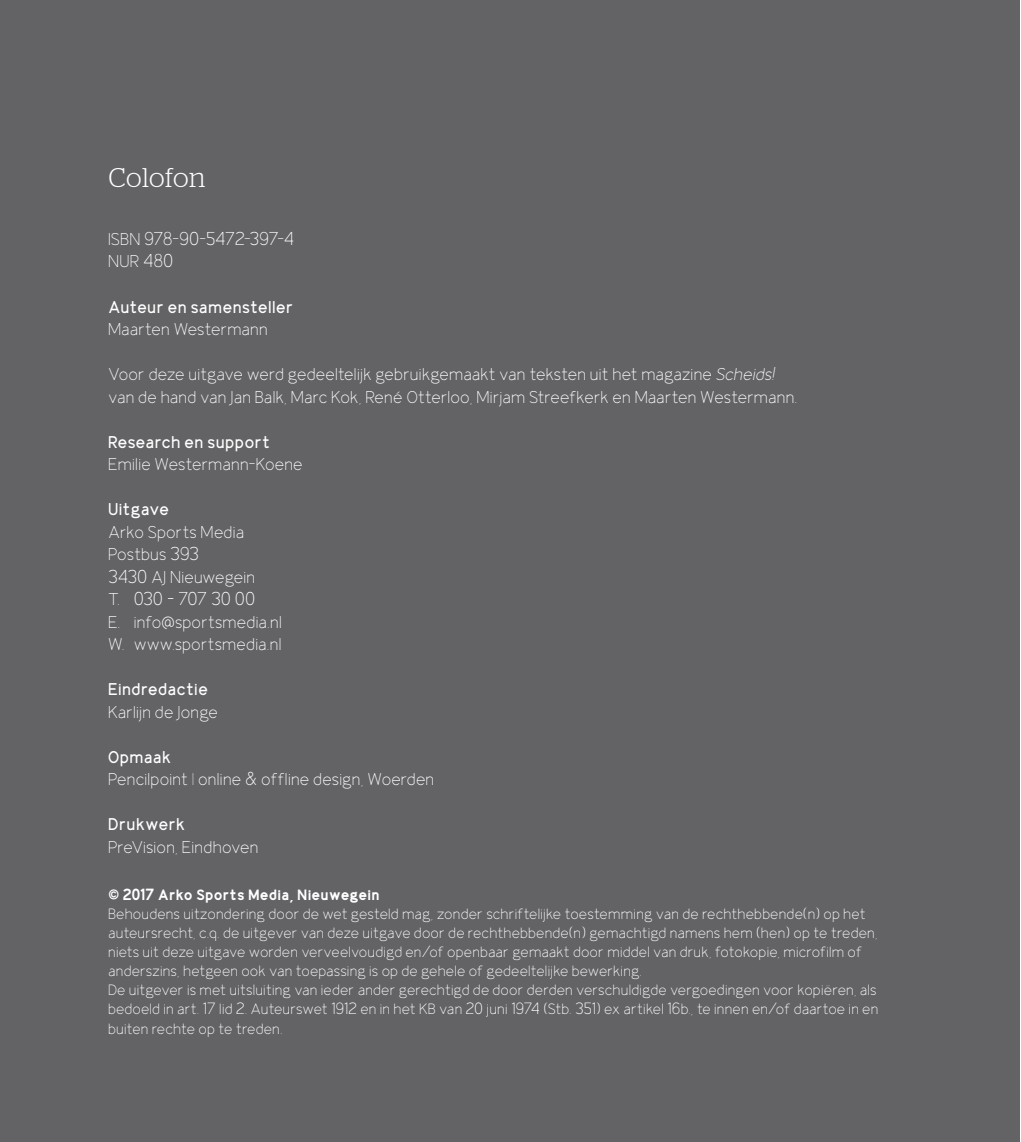
<style>
.page{position:relative;width:1021px;height:1142px;background:#fff}
.page>*{position:absolute;margin:0;border:0;box-sizing:border-box;transform-origin:0 0}
.t1{font:300 27px "Stag";letter-spacing:.015em;color:#fff}
.t2{font:300 18px/22.5px "Identikal Sans";letter-spacing:.045em;color:#fff}
.t3{font:18px "Identikal Sans";letter-spacing:.06em;color:#fff}
.t4{font:18px "Identikal Sans";letter-spacing:.04em;color:#fff}
.t5{font:300 15.75px/19.1px "Identikal Sans";letter-spacing:.055em;color:#fff}
.t6{font:700 15.75px "Identikal Sans";letter-spacing:.05em;color:#fff}
.s1{font-style:italic}
</style>
<div class="page">
<div style="left:0;top:1px;width:1019px;height:1141px;background:#636366"></div>
<h1 class="t1" style="left:108px;top:162px;width:98px">Colofon</h1>
<p class="t2" style="left:108px;top:227px;width:187px">ISBN 978-90-5472-397-4<br>NUR 480</p>
<p class="t3" style="left:108px;top:296px;width:186px">Auteur en samensteller</p>
<p class="t2" style="left:108px;top:317px;width:160px">Maarten Westermann</p>
<p class="t2" style="left:108px;top:362px;width:690px">Voor deze uitgave werd gedeeltelijk gebruikgemaakt van teksten uit het magazine <span class="s1">Scheids! </span>van de hand van Jan Balk¸ Marc Kok¸ René Otterloo¸ Mirjam Streefkerk en Maarten Westermann.</p>
<p class="t3" style="left:108px;top:431px;width:163px">Research en support</p>
<p class="t2" style="left:108px;top:452px;width:195px">Emilie Westermann-Koene</p>
<p class="t4" style="left:108px;top:498px;width:62px">Uitgave</p>
<p class="t2" style="left:108px;top:520px;width:174px">Arko Sports Media<br>Postbus 393<br>3430 AJ Nieuwegein<br>T. 030 – 707 30 00<br>E. info@sportsmedia.nl<br>W. www.sportsmedia.nl</p>
<p class="t3" style="left:108px;top:678px;width:100px">Eindredactie</p>
<p class="t2" style="left:108px;top:700px;width:111px">Karlijn de Jonge</p>
<p class="t3" style="left:108px;top:746px;width:64px">Opmaak</p>
<p class="t2" style="left:108px;top:767px;width:327px">Pencilpoint | online &amp; offline design¸ Woerden</p>
<p class="t3" style="left:108px;top:813px;width:78px">Drukwerk</p>
<p class="t2" style="left:108px;top:835px;width:151px">PreVision¸ Eindhoven</p>
<p class="t6" style="left:108px;top:885px;width:272px">© 2017 Arko Sports Media¸ Nieuwegein</p>
<p class="t5" style="left:108px;top:903px;width:771px">Behoudens uitzondering door de wet gesteld mag¸ zonder schriftelijke toestemming van de rechthebbende(n) op het auteursrecht¸ c.q. de uitgever van deze uitgave door de rechthebbende(n) gemachtigd namens hem (hen) op te treden¸ niets uit deze uitgave worden verveelvoudigd en/of openbaar gemaakt door middel van druk¸ fotokopie¸ microfilm of anderszins¸ hetgeen ook van toepassing is op de gehele of gedeeltelijke bewerking.<br>De uitgever is met uitsluiting van ieder ander gerechtigd de door derden verschuldigde vergoedingen voor kopiëren¸ als bedoeld in art. 17 lid 2. Auteurswet 1912 en in het KB van 20 juni 1974 (Stb. 351) ex artikel 16b.¸ te innen en/of daartoe in en buiten rechte op te treden.</p>
</div>
